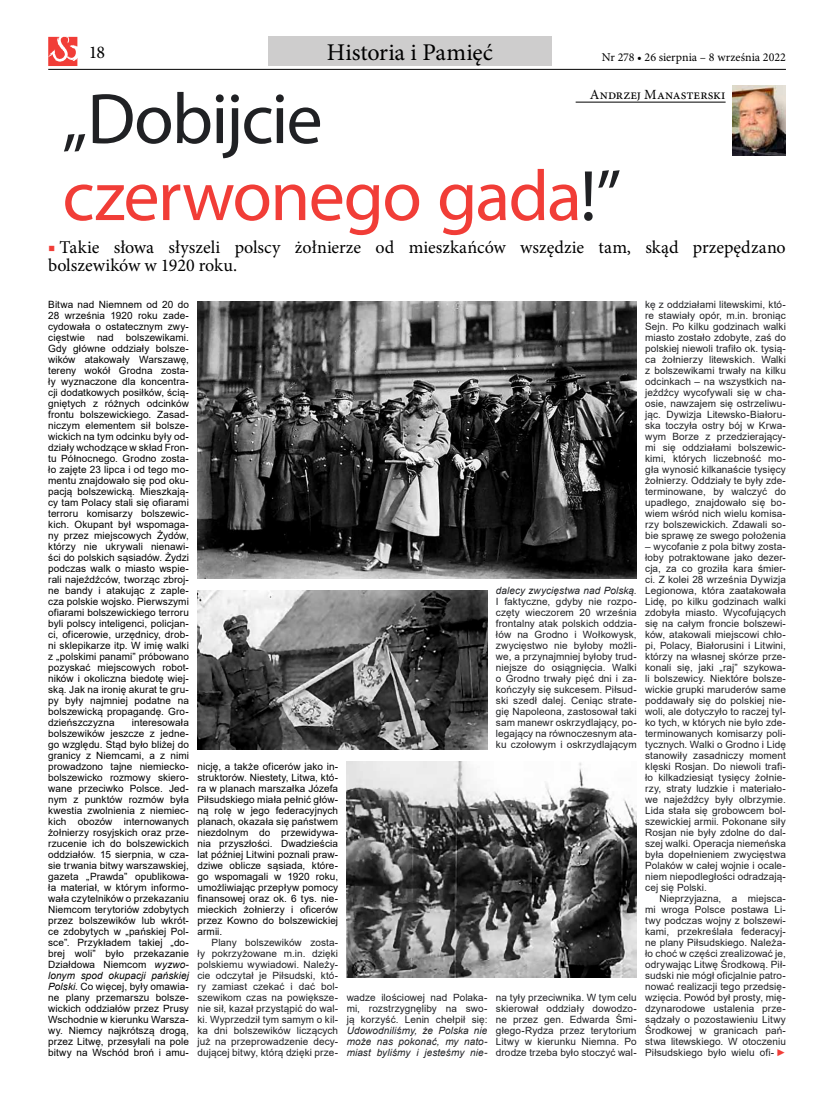
<style>
.page{position:relative;width:820px;height:1106px;background:#fff}
.page>*{position:absolute;margin:0;border:0;box-sizing:border-box;transform-origin:0 0}
.t1{font:72px/77px "Myriad Pro";letter-spacing:-.025em;color:#f13d37}
.t2{font:24px "Minion Pro";letter-spacing:-.005em;color:#000}
.t3{font:18px/18px "Minion Pro";letter-spacing:-.005em;color:#000}
.t4{font:14px "Minion Pro";color:#000}
.t5{font:12px "Minion Pro";letter-spacing:-.005em;color:#000}
.t6{font:10px/11px "Arial";letter-spacing:.01em;color:#202124;text-align:justify}
.t7{font:10px/11px "Arial";letter-spacing:.01em;color:#000;text-align:justify}
.t8{font:italic 10px/11px "Arial";letter-spacing:.005em;color:#202124;text-align:justify}
.s1{color:#202124}
.s2{color:#f13d37}
.s3{font-style:italic}
.s4{font-style:italic;color:#f13d37}
</style>
<div class="page">
<div style="left:268px;top:37px;width:283px;height:29px;background:#cecdcd"></div>
<hr style="left:575px;top:102px;width:150px;height:1px;background:#000">
<img style="left:732px;top:85px;width:53px;height:71px">
<img style="left:197px;top:590px;width:290px;height:159px">
<img style="left:346px;top:761px;width:290px;height:216px">
<img style="left:197px;top:301px;width:439px;height:277px">
<hr style="left:48px;top:69px;width:737px;height:1px;background:#000">
<svg style="left:48px;top:37px;width:29px;height:29px"></svg>
<h3 class="t3" style="left:89px;top:43px;width:18px">18</h3>
<h2 class="t2" style="left:327px;top:36px;width:168px">Historia i Pamięć</h2>
<p class="t5" style="left:601px;top:49px;width:185px">Nr 278 • 26 sierpnia – 8 września 2022</p>
<h3 class="t4" style="left:589px;top:85px;width:137px">Andrzej Manasterski</h3>
<h1 class="t1" style="left:62px;top:79px;width:560px"><span class="s1">„Dobijcie </span>czerwonego gada<span class="s1">!”</span></h1>
<h3 class="t3" style="left:48px;top:238px;width:738px"><span class="s2">■</span> Takie słowa słyszeli polscy żołnierze od mieszkańców wszędzie tam, skąd przepędzano bolszewików w 1920 roku.</h3>
<p class="t7" style="left:48px;top:299px;width:142px">Bitwa nad Niemnem od 20 do 28 września 1920 roku zade&shy;cydowała o ostatecznym zwy&shy;cięstwie nad bolszewikami.<br>Gdy główne oddziały bolsze&shy;wików atakowały Warszawę, tereny wokół Grodna zosta&shy;ły wyznaczone dla koncentra&shy;cji dodatkowych posiłków, ścią&shy;gniętych z różnych odcinków frontu bolszewickiego. Zasad&shy;niczym elementem sił bolsze&shy;wickich na tym odcinku były od&shy;działy wchodzące w skład Fron&shy;tu Północnego. Grodno zosta&shy;ło zajęte 23 lipca i od tego mo&shy;mentu znajdowało się pod oku&shy;pacją bolszewicką. Mieszkają&shy;cy tam Polacy stali się ofiarami terroru komisarzy bolszewic&shy;kich. Okupant był wspomaga&shy;ny przez miejscowych Żydów, którzy nie ukrywali nienawi&shy;ści do polskich sąsiadów. Żydzi podczas walk o miasto wspie&shy;rali najeźdźców, tworząc zbroj&shy;ne bandy i atakując z zaple&shy;cza polskie wojsko. Pierwszymi ofiarami bolszewickiego terroru byli polscy inteligenci, policjan&shy;ci, oficerowie, urzędnicy, drob&shy;ni sklepikarze itp. W imię walki z „polskimi panami” próbowano pozyskać miejscowych robot&shy;ników i okoliczna biedotę wiej&shy;ską. Jak na ironię akurat te gru&shy;py były najmniej podatne na bolszewicką propagandę. Gro&shy;dzieńszczyzna</p>
<p class="t7" style="left:48px;top:717px;width:142px;text-indent:84px">interesowała bolszewików jeszcze z jedne&shy;go względu. Stąd było bliżej do granicy z Niemcami, a z nimi prowadzono tajne niemiecko&shy;bolszewicko rozmowy skiero&shy;wane przeciwko Polsce. Jed&shy;nym z punktów rozmów była kwestia zwolnienia z niemiec&shy;kich obozów internowanych żołnierzy rosyjskich oraz prze&shy;rzucenie ich do bolszewickich oddziałów. 15 sierpnia, w cza&shy;sie trwania bitwy warszawskiej, gazeta „Prawda” opublikowa&shy;ła materiał, w którym informo&shy;wała czytelników o przekazaniu Niemcom terytoriów zdobytych przez bolszewików lub wkrót&shy;ce zdobytych w „pańskiej Pol&shy;sce”. Przykładem takiej „do&shy;brej woli” było przekazanie Działdowa Niemcom <span class="s3">wyzwo&shy;lonym spod okupacji pańskiej Polski</span>. Co więcej, były omawia&shy;ne plany przemarszu bolsze&shy;wickich oddziałów przez Prusy Wschodnie w kierunku Warsza&shy;wy. Niemcy najkrótszą drogą, przez Litwę, przesyłali na pole bitwy na Wschód broń i amu-</p>
<p class="t7" style="left:197px;top:761px;width:142px">nicję, a także oficerów jako in&shy;struktorów. Niestety, Litwa, któ&shy;ra w planach marszałka Józefa Piłsudskiego miała pełnić głów&shy;ną rolę w jego federacyjnych planach, okazała się państwem niezdolnym do przewidywa&shy;nia przyszłości. Dwadzieścia lat później Litwini poznali praw&shy;dziwe oblicze sąsiada, które&shy;go wspomagali w 1920 roku, umożliwiając przepływ pomocy finansowej oraz ok. 6 tys. nie&shy;mieckich żołnierzy i oficerów przez Kowno do bolszewickiej armii.</p>
<p class="t6" style="left:197px;top:937px;width:142px;text-indent:14px">Plany bolszewików zosta&shy;ły pokrzyżowane m.in. dzięki polskiemu wywiadowi. Należy&shy;cie odczytał je Piłsudski, któ&shy;ry zamiast czekać i dać bol&shy;szewikom czas na powiększe&shy;nie sił, kazał przystąpić do wal&shy;ki. Wyprzedził tym samym o kil&shy;ka dni bolszewików liczących już na przeprowadzenie decy&shy;dującej bitwy, którą dzięki prze-</p>
<p class="t6" style="left:346px;top:992px;width:142px">wadze ilościowej nad Polaka&shy;mi, rozstrzygnęliby na swo&shy;ją korzyść. Lenin chełpił się:</p>
<p class="t8" style="left:346px;top:1025px;width:142px">Udowodniliśmy, że Polska nie może nas pokonać, my nato&shy;miast byliśmy i jesteśmy nie-</p>
<p class="t6" style="left:495px;top:585px;width:142px"><span class="s3">dalecy zwycięstwa nad Polską</span>.<br>I faktyczne, gdyby nie rozpo&shy;częty wieczorem 20 września frontalny atak polskich oddzia&shy;łów na Grodno i Wołkowysk, zwycięstwo nie byłoby możli&shy;we, a przynajmniej byłoby trud&shy;niejsze do osiągnięcia. Walki o Grodno trwały pięć dni i za&shy;kończyły się sukcesem. Piłsud&shy;ski szedł dalej. Ceniąc strate&shy;gię Napoleona, zastosował taki sam manewr oskrzydlający, po&shy;legający na równoczesnym ata&shy;ku czołowym i oskrzydlającym</p>
<p class="t6" style="left:495px;top:992px;width:142px">na tyły przeciwnika. W tym celu skierował oddziały dowodzo&shy;ne przez gen. Edwarda Śmi&shy;głego-Rydza przez terytorium Litwy w kierunku Niemna. Po drodze trzeba było stoczyć wal-</p>
<p class="t6" style="left:645px;top:299px;width:142px">kę z oddziałami litewskimi, któ&shy;re stawiały opór, m.in. broniąc Sejn. Po kilku godzinach walki miasto zostało zdobyte, zaś do polskiej niewoli trafiło ok. tysią&shy;ca żołnierzy litewskich. Walki z bolszewikami trwały na kilku odcinkach – na wszystkich na&shy;jeźdźcy wycofywali się w cha&shy;osie, nawzajem się ostrzeliwu&shy;jąc. Dywizja Litewsko-Białoru&shy;ska toczyła ostry bój w Krwa&shy;wym Borze z przedzierający&shy;mi się oddziałami bolszewic&shy;kimi, których liczebność mo&shy;gła wynosić kilkanaście tysięcy żołnierzy. Oddziały te były zde&shy;terminowane, by walczyć do upadłego, znajdowało się bo&shy;wiem wśród nich wielu komisa&shy;rzy bolszewickich. Zdawali so&shy;bie sprawę ze swego położenia</p>
<p class="t6" style="left:645px;top:541px;width:142px">– wycofanie z pola bitwy zosta&shy;łoby potraktowane jako dezer&shy;cja, za co groziła kara śmier&shy;ci. Z kolei 28 września Dywizja Legionowa, która zaatakowała Lidę, po kilku godzinach walki zdobyła miasto. Wycofujących się na całym froncie bolszewi&shy;ków, atakowali miejscowi chło&shy;pi, Polacy, Białorusini i Litwini, którzy na własnej skórze prze&shy;konali się, jaki „raj” szykowa&shy;li bolszewicy. Niektóre bolsze&shy;wickie grupki maruderów same poddawały się do polskiej nie&shy;woli, ale dotyczyło to raczej tyl&shy;ko tych, w których nie było zde&shy;terminowanych komisarzy poli&shy;tycznych. Walki o Grodno i Lidę stanowiły zasadniczy moment klęski Rosjan. Do niewoli trafi&shy;ło kilkadziesiąt tysięcy żołnie&shy;rzy, straty ludzkie i materiało&shy;we najeźdźcy były olbrzymie.<br>Lida stała się grobowcem bol&shy;szewickiej armii. Pokonane siły Rosjan nie były zdolne do dal&shy;szej walki. Operacja niemeńska była dopełnieniem zwycięstwa Polaków w całej wojnie i ocale&shy;niem niepodległości odradzają&shy;cej się Polski.</p>
<p class="t6" style="left:645px;top:893px;width:142px;text-indent:14px">Nieprzyjazna, a miejsca&shy;mi wroga Polsce postawa Li&shy;twy podczas wojny z bolszewi&shy;kami, przekreślała federacyj&shy;ne plany Piłsudskiego. Należa&shy;ło choć w części zrealizować je, odrywając Litwę Środkową. Pił&shy;sudski nie mógł oficjalnie patro&shy;nować realizacji tego przedsię&shy;wzięcia. Powód był prosty, mię&shy;dzynarodowe ustalenia prze&shy;sądzały o pozostawieniu Litwy Środkowej w granicach pań&shy;stwa litewskiego. W otoczeniu Piłsudskiego było wielu ofi- <span class="s4">►</span></p>
</div>
